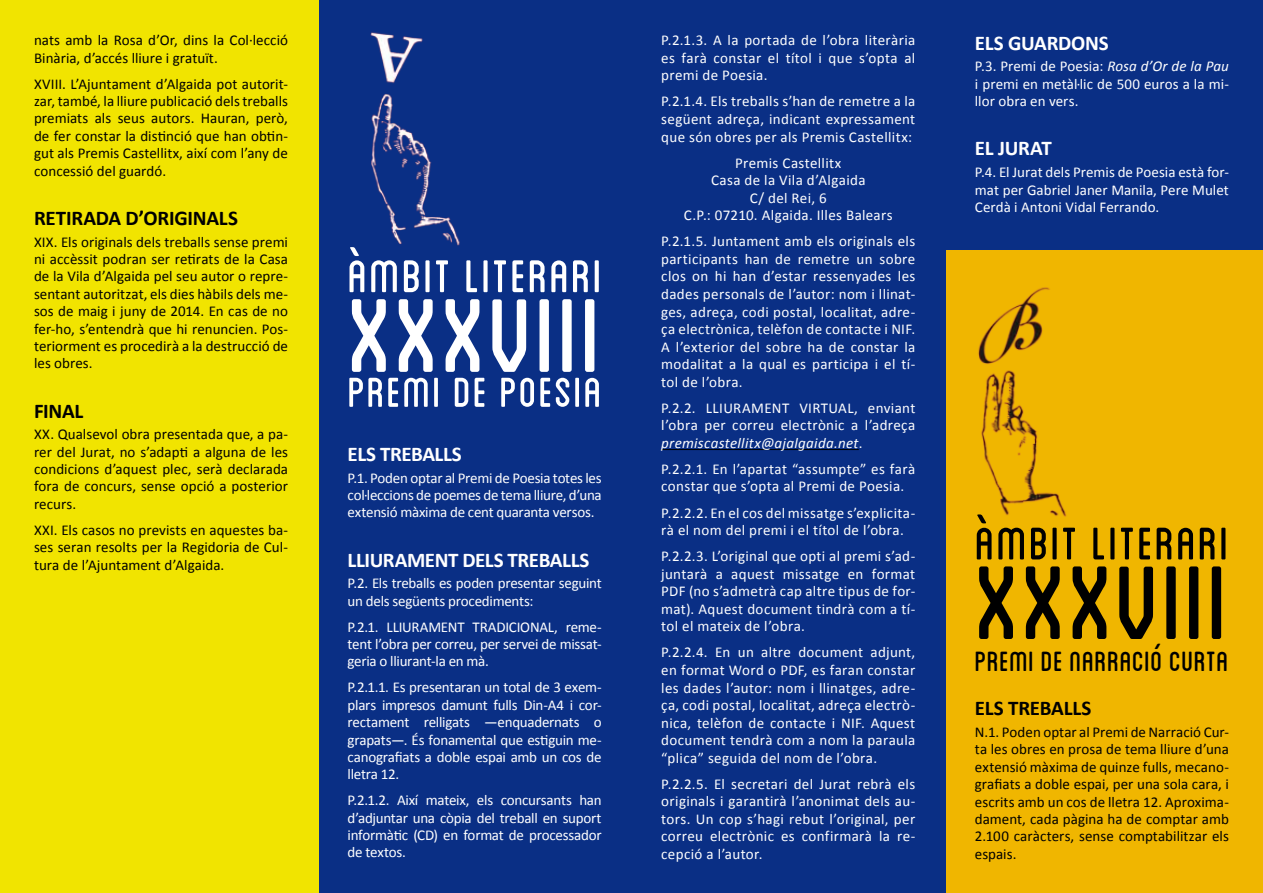
<style>
.page{position:relative;width:1263px;height:893px;background:#fff}
.page>*{position:absolute;margin:0;border:0;box-sizing:border-box;transform-origin:0 0}
.t1{font:146.85px "Blanch Caps";letter-spacing:.005em;color:#fff}
.t2{font:146.55px "Blanch Caps";letter-spacing:.005em;color:#000}
.t3{font:64.35px "Blanch Caps";letter-spacing:.025em;color:#fff}
.t4{font:64.2px "Blanch Caps";letter-spacing:.025em;color:#000}
.t5{font:58.65px "Blanch Caps";letter-spacing:.025em;color:#fff}
.t6{font:39px "Blanch Caps";letter-spacing:.01em;color:#000}
.t7{font:700 21px "Calibri";letter-spacing:-.02em;color:#fff}
.t8{font:700 21px "Calibri";letter-spacing:-.01em;color:#000}
.t9{font:15px/17.5px "Calibri";letter-spacing:.02em;color:#fff;text-align:justify}
.t10{font:15px/17.4px "Calibri";letter-spacing:.005em;color:#000;text-align:justify}
.t11{font:15px/17.4px "Calibri";letter-spacing:-.015em;color:#fff}
.s1{font-style:italic}
</style>
<div class="page">
<div style="left:318px;top:0;width:628px;height:893px;background:#0a2f85"></div>
<div style="left:946px;top:250px;width:317px;height:643px;background:#f0b600"></div>
<div style="left:0;top:0;width:318px;height:893px;background:#f1e400"></div>
<img style="left:370px;top:32px;width:90px;height:214px">
<hr style="left:661px;top:449px;width:198px;height:1px;background:#000">
<img style="left:978px;top:287px;width:89px;height:230px">
<div style="left:946px;top:0;width:317px;height:250px;background:#0a2f85"></div>
<p class="t10" style="left:34px;top:31px;width:256px">nats amb la Rosa d’Or, dins la Col·lecció<br>Binària, d’accés lliure i gratuït.</p>
<p class="t10" style="left:34px;top:74px;width:256px">XVIII. L’Ajuntament d’Algaida pot autorit&shy;zar, també, la lliure publicació dels treballs premiats als seus autors. Hauran, però, de fer constar la distinció que han obtin&shy;gut als Premis Castellitx, així com l’any de concessió del guardó.</p>
<h3 class="t8" style="left:34px;top:205px;width:204px">RETIRADA D’ORIGINALS</h3>
<p class="t10" style="left:34px;top:232px;width:256px">XIX. Els originals dels treballs sense premi ni accèssit podran ser retirats de la Casa de la Vila d’Algaida pel seu autor o repre&shy;sentant autoritzat, els dies hàbils dels me&shy;sos de maig i juny de 2014. En cas de no fer-ho, s’entendrà que hi renuncien. Pos&shy;teriorment es procedirà a la destrucció de les obres.</p>
<h3 class="t8" style="left:34px;top:398px;width:51px">FINAL</h3>
<p class="t10" style="left:34px;top:425px;width:256px">XX. Qualsevol obra presentada que, a pa&shy;rer del Jurat, no s’adapti a alguna de les condicions d’aquest plec, serà declarada fora de concurs, sense opció a posterior recurs.</p>
<p class="t10" style="left:34px;top:520px;width:256px">XXI. Els casos no prevists en aquestes ba&shy;ses seran resolts per la Regidoria de Cul&shy;tura de l’Ajuntament d’Algaida.</p>
<h3 class="t3" style="left:348px;top:247px;width:256px">ÀMBIT LITERARI</h3>
<h1 class="t1" style="left:348px;top:269px;width:256px">XXXVIII</h1>
<h3 class="t5" style="left:348px;top:366px;width:256px">PREMI DE POESIA</h3>
<h3 class="t7" style="left:348px;top:441px;width:114px">ELS TREBALLS</h3>
<p class="t9" style="left:348px;top:468px;width:256px">P.1. Poden optar al Premi de Poesia totes les coŀleccions de poemes de tema lliure, d’una extensió màxima de cent quaranta versos.</p>
<h3 class="t7" style="left:348px;top:547px;width:242px">LLIURAMENT DELS TREBALLS</h3>
<p class="t11" style="left:348px;top:574px;width:256px">P.2. Els treballs es poden presentar seguint un dels següents procediments:</p>
<p class="t9" style="left:348px;top:617px;width:256px">P.2.1. LLIURAMENT TRADICIONAL, reme&shy;tent l’obra per correu, per servei de missat&shy;geria o lliurant-la en mà.</p>
<p class="t9" style="left:348px;top:678px;width:256px">P.2.1.1. Es presentaran un total de 3 exem&shy;plars impresos damunt fulls Din-A4 i cor&shy;rectament relligats —enquadernats o grapats—. És fonamental que estiguin me&shy;canografiats a doble espai amb un cos de lletra 12.</p>
<p class="t9" style="left:348px;top:791px;width:256px">P.2.1.2. Així mateix, els concursants han d’adjuntar una còpia del treball en suport informàtic (CD) en format de processador de textos.</p>
<p class="t9" style="left:661px;top:31px;width:255px">P.2.1.3. A la portada de l’obra literària es farà constar el títol i que s’opta al premi de Poesia.</p>
<p class="t9" style="left:661px;top:92px;width:256px">P.2.1.4. Els treballs s’han de remetre a la següent adreça, indicant expressament que són obres per als Premis Castellitx:</p>
<p class="t9" style="left:684px;top:153px;width:210px;text-align:center">Premis Castellitx<br>Casa de la Vila d’Algaida<br>C/ del Rei, 6<br>C.P.: 07210. Algaida. Illes Balears</p>
<p class="t9" style="left:661px;top:232px;width:256px">P.2.1.5. Juntament amb els originals els participants han de remetre un sobre clos on hi han d’estar ressenyades les dades personals de l’autor: nom i llinat&shy;ges, adreça, codi postal, localitat, adre&shy;ça electrònica, telèfon de contacte i NIF.<br>A l’exterior del sobre ha de constar la modalitat a la qual es participa i el tí&shy;tol de l’obra.</p>
<p class="t9" style="left:661px;top:398px;width:256px">P.2.2. LLIURAMENT VIRTUAL, enviant l’obra per correu electrònic a l’adreça <span class="s1">premiscastellitx@ajalgaida.net</span>.</p>
<p class="t9" style="left:661px;top:459px;width:256px">P.2.2.1. En l’apartat “assumpte” es farà constar que s’opta al Premi de Poesia.</p>
<p class="t9" style="left:661px;top:503px;width:256px">P.2.2.2. En el cos del missatge s’explicita&shy;rà el nom del premi i el títol de l’obra.</p>
<p class="t9" style="left:661px;top:547px;width:256px">P.2.2.3. L’original que opti al premi s’ad&shy;juntarà a aquest missatge en format PDF (no s’admetrà cap altre tipus de for&shy;mat). Aquest document tindrà com a tí&shy;tol el mateix de l’obra.</p>
<p class="t9" style="left:661px;top:643px;width:256px">P.2.2.4. En un altre document adjunt, en format Word o PDF, es faran constar les dades l’autor: nom i llinatges, adre&shy;ça, codi postal, localitat, adreça electrò&shy;nica, telèfon de contacte i NIF. Aquest document tendrà com a nom la paraula “plica” seguida del nom de l’obra.</p>
<p class="t9" style="left:661px;top:774px;width:256px">P.2.2.5. El secretari del Jurat rebrà els originals i garantirà l’anonimat dels au&shy;tors. Un cop s’hagi rebut l’original, per correu electrònic es confirmarà la re&shy;cepció a l’autor.</p>
<h3 class="t7" style="left:975px;top:30px;width:135px">ELS GUARDONS</h3>
<p class="t9" style="left:975px;top:57px;width:256px">P.3. Premi de Poesia: <span class="s1">Rosa d’Or de la Pau </span>i premi en metàŀlic de 500 euros a la mi&shy;llor obra en vers.</p>
<h3 class="t7" style="left:975px;top:135px;width:78px">EL JURAT</h3>
<p class="t9" style="left:975px;top:163px;width:256px">P.4. El Jurat dels Premis de Poesia està for&shy;mat per Gabriel Janer Manila, Pere Mulet Cerdà i Antoni Vidal Ferrando.</p>
<h3 class="t4" style="left:975px;top:514px;width:256px">ÀMBIT LITERARI</h3>
<h2 class="t2" style="left:975px;top:536px;width:256px">XXXVIII</h2>
<h3 class="t6" style="left:975px;top:644px;width:255px">PREMI DE NARRACIÓ CURTA</h3>
<h3 class="t8" style="left:975px;top:695px;width:117px">ELS TREBALLS</h3>
<p class="t10" style="left:975px;top:722px;width:256px">N.1. Poden optar al Premi de Narració Cur&shy;ta les obres en prosa de tema lliure d’una extensió màxima de quinze fulls, mecano&shy;grafiats a doble espai, per una sola cara, i escrits amb un cos de lletra 12. Aproxima&shy;dament, cada pàgina ha de comptar amb 2.100 caràcters, sense comptabilitzar els espais.</p>
</div>
